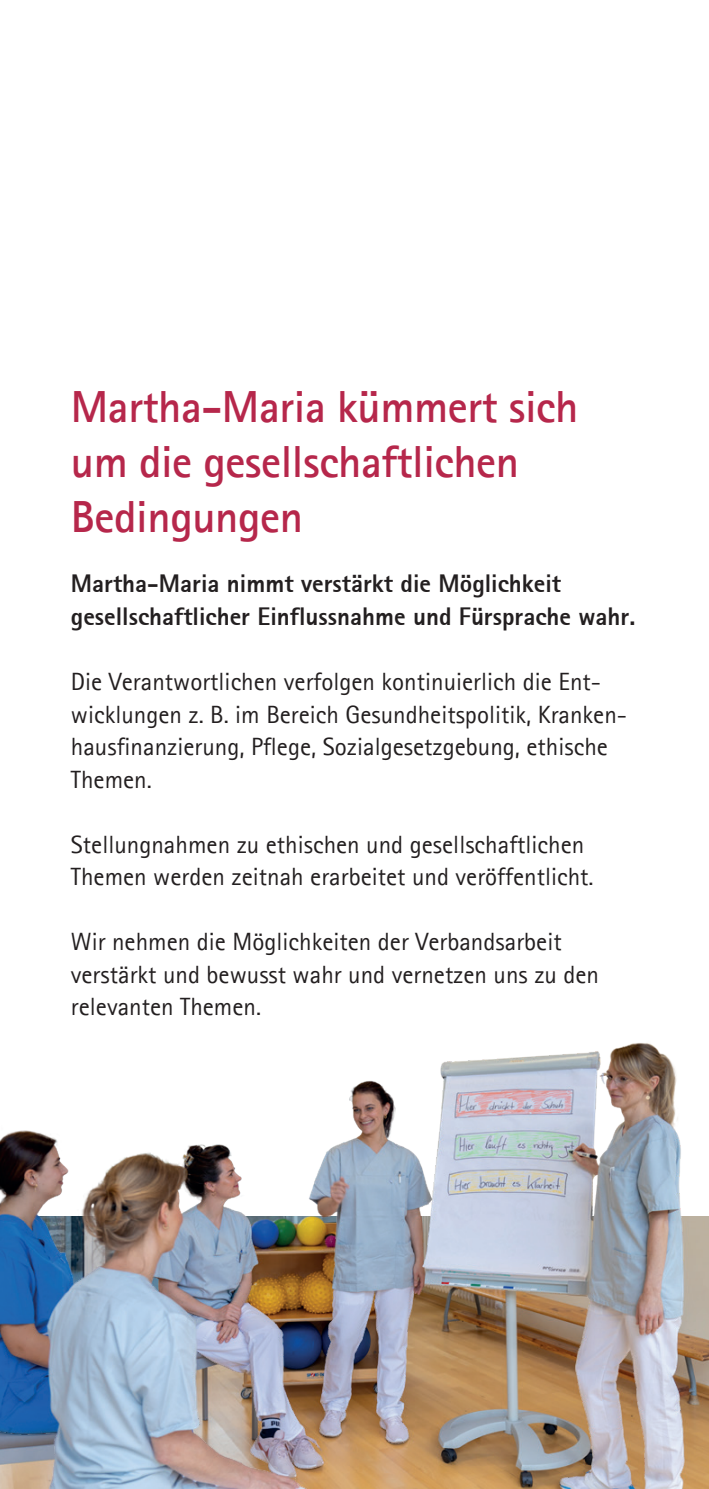
<style>
.page{position:relative;width:709px;height:1489px;background:#fff}
.page>*{position:absolute;margin:0;border:0;box-sizing:border-box;transform-origin:0 0}
.t1{font:700 45px/55px "Agfa Rotis Sans Serif";letter-spacing:-.01em;color:#b6274b}
.t2{font:25px/32.5px "Agfa Rotis Sans Serif";color:#231f20}
.t3{font:800 25px/32.5px "Agfa Rotis Sans Serif";color:#231f20}
</style>
<div class="page">
<img style="left:0;top:1043px;width:709px;height:445px">
<h1 class="t1" style="left:71px;top:378px;width:509px">Martha-Maria kümmert sich um die gesellschaftlichen<br>Bedingungen</h1>
<p class="t3" style="left:71px;top:567px;width:566px">Martha-Maria nimmt verstärkt die Möglichkeit gesellschaftlicher Einflussnahme und Fürsprache wahr.</p>
<p class="t2" style="left:71px;top:665px;width:557px">Die Verantwortlichen verfolgen kontinuierlich die Ent&shy;wicklungen z. B. im Bereich Gesundheitspolitik, Kranken&shy;hausfinanzierung, Pflege, Sozialgesetzgebung, ethische Themen.</p>
<p class="t2" style="left:71px;top:827px;width:524px">Stellungnahmen zu ethischen und gesellschaftlichen<br>Themen werden zeitnah erarbeitet und veröffentlicht.</p>
<p class="t2" style="left:71px;top:925px;width:530px">Wir nehmen die Möglichkeiten der Verbandsarbeit verstärkt und bewusst wahr und vernetzen uns zu den relevanten Themen.</p>
</div>
